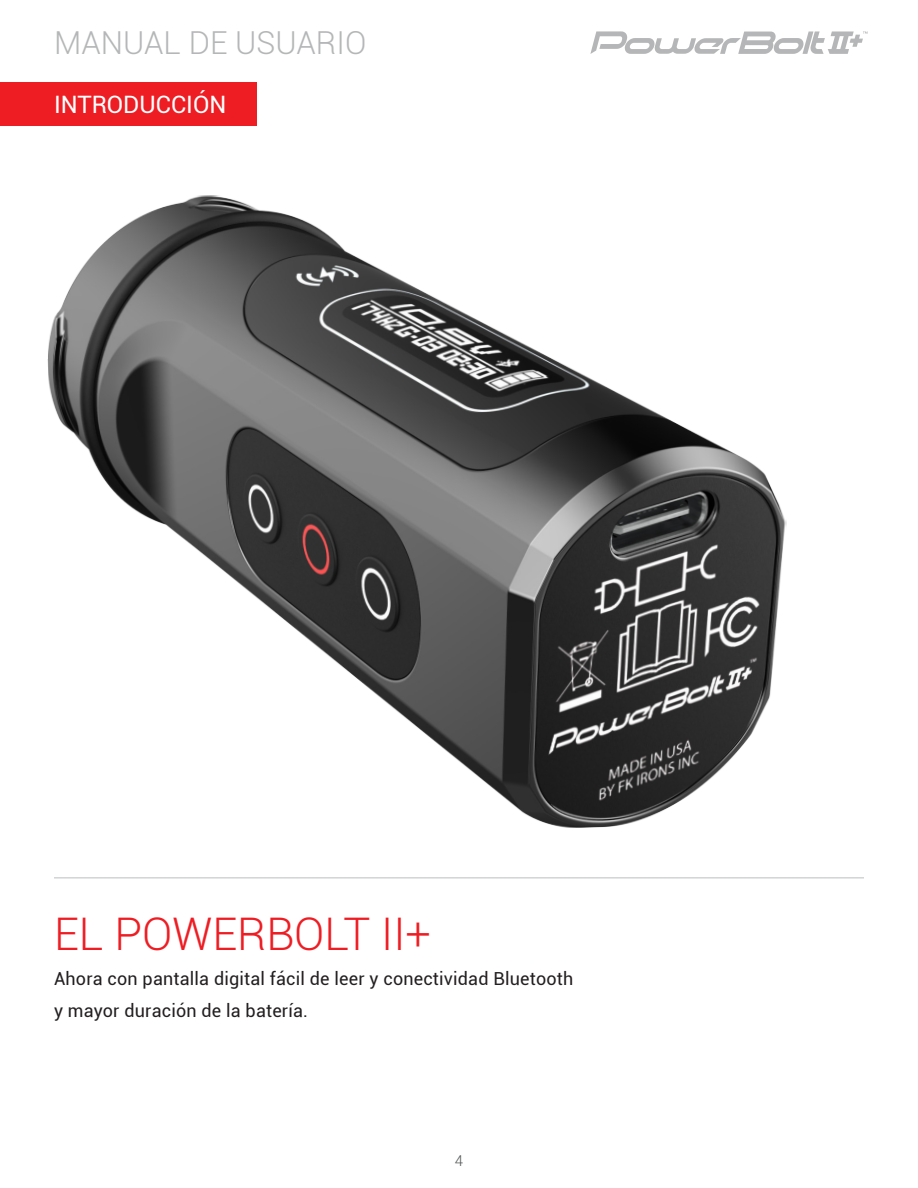
<style>
.page{position:relative;width:918px;height:1188px;background:#fff}
.page>*{position:absolute;margin:0;border:0;box-sizing:border-box;transform-origin:0 0}
.t1{font:300 45px "Roboto";color:#ee1d23}
.t2{font:300 31.65px "Roboto";color:#b5b6b7}
.t3{font:24px "Roboto";color:#fff}
.t4{font:18px "Roboto";letter-spacing:.01em;color:#231f20}
.t5{font:300 15px "Roboto";color:#57585a}
</style>
<div class="page">
<svg style="left:590px;top:31px;width:278px;height:23px"></svg>
<hr style="left:54px;top:878px;width:810px;height:1px;background:#bcbdc0">
<div style="left:0;top:83px;width:256px;height:43px;background:#ee1d23"></div>
<hr style="left:917px;top:83px;width:1px;height:43px;background:#ee1d23">
<img style="left:47px;top:195px;width:740px;height:633px">
<h2 class="t2" style="left:54px;top:21px;width:314px">MANUAL DE USUARIO</h2>
<p class="t3" style="left:54px;top:88px;width:174px">INTRODUCCIÓN</p>
<p class="t1" style="left:54px;top:902px;width:378px">EL POWERBOLT II+</p>
<p class="t4" style="left:54px;top:966px;width:521px">Ahora con pantalla digital fácil de leer y conectividad Bluetooth</p>
<p class="t4" style="left:54px;top:998px;width:256px">y mayor duración de la batería.</p>
<p class="t5" style="left:455px;top:1151px;width:10px">4</p>
</div>
